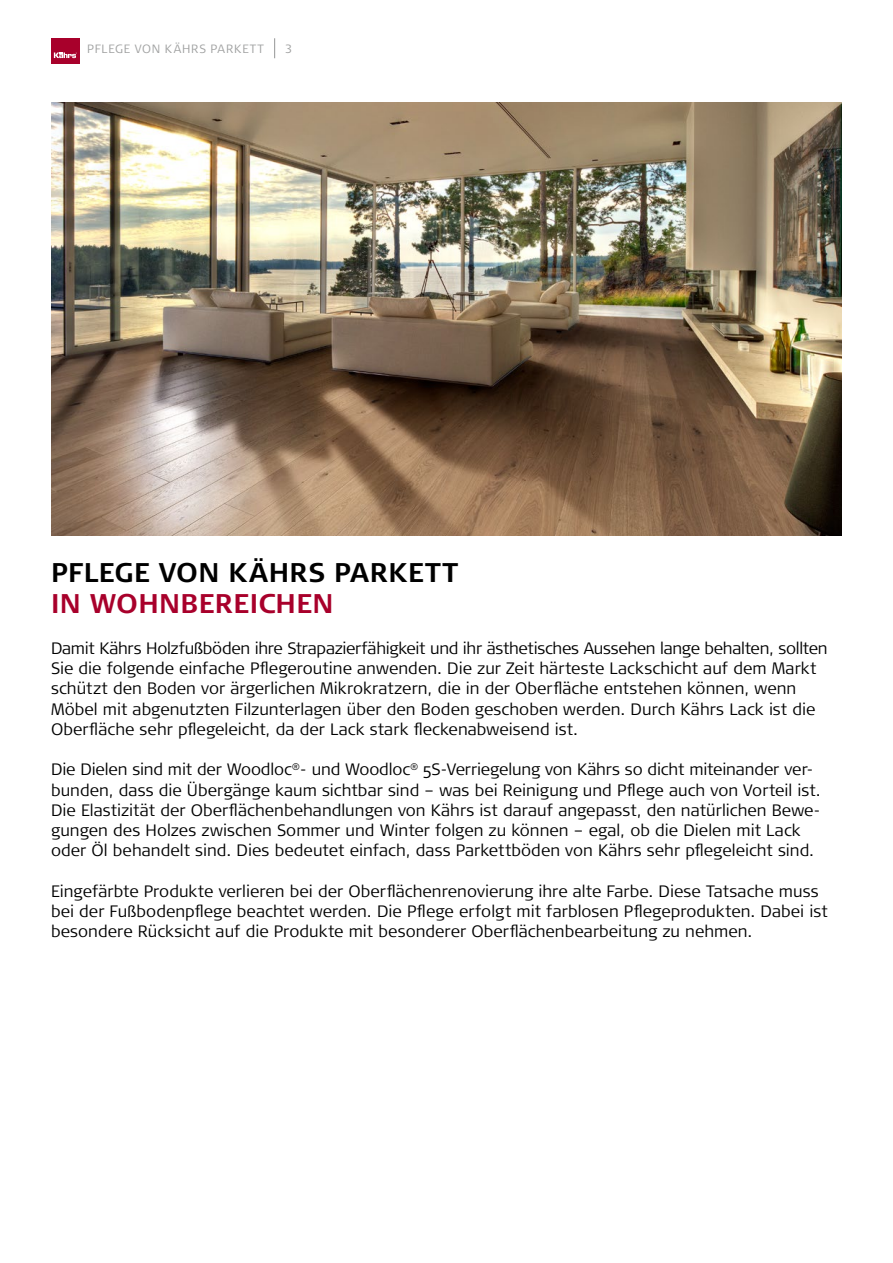
<style>
.page{position:relative;width:893px;height:1263px;background:#fff}
.page>*{position:absolute;margin:0;border:0;box-sizing:border-box;transform-origin:0 0}
.t1{font:700 27px "Signa Pro";letter-spacing:.015em;color:#000}
.t2{font:700 27px "Signa Pro";letter-spacing:.01em;color:#a8002b}
.t3{font:300 16.5px/20.2px "Signa Pro";color:#000}
.t4{font:300 12px "Signa Pro";letter-spacing:.065em;color:#a0a1a1}
</style>
<div class="page">
<div style="left:51px;top:38px;width:29px;height:25px;background:#a8002b"></div>
<svg style="left:54px;top:52px;width:23px;height:6px"></svg>
<img style="left:51px;top:102px;width:791px;height:434px">
<svg style="left:274px;top:38px;width:1px;height:20px"></svg>
<p class="t4" style="left:87px;top:42px;width:178px">PFLEGE VON KÄHRS PARKETT</p>
<p class="t4" style="left:285px;top:42px;width:9px">3</p>
<h1 class="t1" style="left:51px;top:556px;width:408px">PFLEGE VON KÄHRS PARKETT</h1>
<h1 class="t2" style="left:51px;top:588px;width:284px">IN WOHNBEREICHEN</h1>
<p class="t3" style="left:51px;top:638px;width:778px">Damit Kährs Holzfußböden ihre Strapazierfähigkeit und ihr ästhetisches Aussehen lange behalten, sollten Sie die folgende einfache Pflegeroutine anwenden. Die zur Zeit härteste Lackschicht auf dem Markt schützt den Boden vor ärgerlichen Mikrokratzern, die in der Oberfläche entstehen können, wenn Möbel mit abgenutzten Filzunterlagen über den Boden geschoben werden. Durch Kährs Lack ist die Oberfläche sehr pflegeleicht, da der Lack stark fleckenabweisend ist.</p>
<p class="t3" style="left:51px;top:759px;width:771px">Die Dielen sind mit der Woodloc<sup>®</sup>- und Woodloc<sup>®</sup> 5S-Verriegelung von Kährs so dicht miteinander ver&shy;bunden, dass die Übergänge kaum sichtbar sind – was bei Reinigung und Pflege auch von Vorteil ist.<br>Die Elastizität der Oberflächenbehandlungen von Kährs ist darauf angepasst, den natürlichen Bewe&shy;gungen des Holzes zwischen Sommer und Winter folgen zu können – egal, ob die Dielen mit Lack oder Öl behandelt sind. Dies bedeutet einfach, dass Parkettböden von Kährs sehr pflegeleicht sind.</p>
<p class="t3" style="left:51px;top:881px;width:778px">Eingefärbte Produkte verlieren bei der Oberflächenrenovierung ihre alte Farbe. Diese Tatsache muss bei der Fußbodenpflege beachtet werden. Die Pflege erfolgt mit farblosen Pflegeprodukten. Dabei ist besondere Rücksicht auf die Produkte mit besonderer Oberflächenbearbeitung zu nehmen.</p>
</div>
